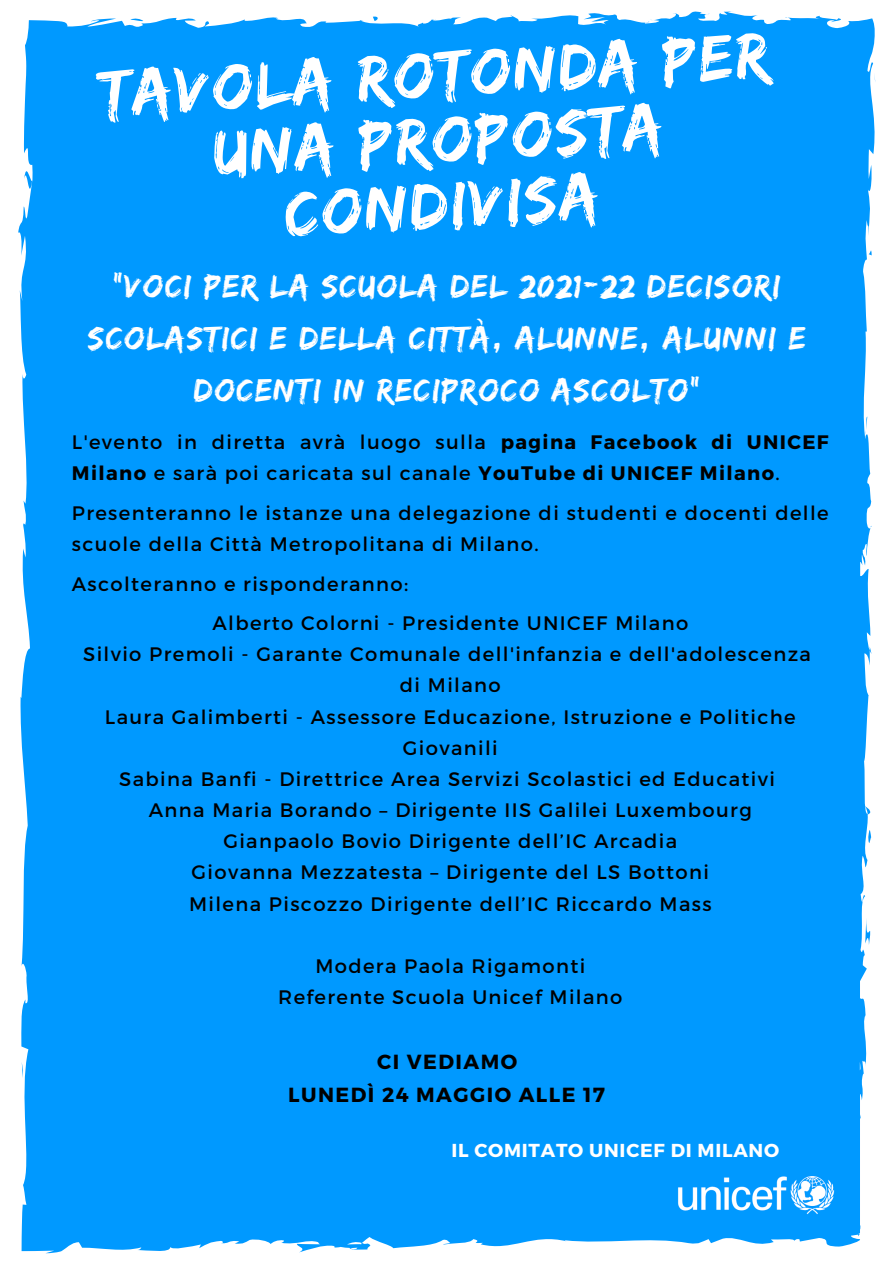
<style>
.page{position:relative;width:893px;height:1263px;background:#fff}
.page>*{position:absolute;margin:0;border:0;box-sizing:border-box;transform-origin:0 0}
.t1{font:67.5px/65.2px "Edo";color:#fff;text-align:center}
.t2{font:33.75px/52.3px "Edo";letter-spacing:.045em;color:#fff;text-align:center}
.t3{font:700 20.4px "Montserrat";letter-spacing:.07em;color:#000}
.t4{font:19.5px/31.2px "Montserrat";letter-spacing:.07em;color:#000}
.t5{font:700 18.75px "Montserrat";letter-spacing:.04em;color:#fff}
.s1{font-weight:700}
</style>
<div class="page">
<div style="left:18px;top:11px;width:858px;height:1242px;background:#09f"></div>
<img style="left:661px;top:1148px;width:185px;height:72px">
<p class="t1" style="left:98px;top:58px;width:672px;rotate:-3deg">TAVOLA ROTONDA PER<br>UNA PROPOSTA<br>CONDIVISA</p>
<p class="t2" style="left:88px;top:259px;width:719px">"VOCI PER LA SCUOLA DEL 2021-22 DECISORI<br>SCOLASTICI E DELLA CITTÀ, ALUNNE, ALUNNI E<br>DOCENTI IN RECIPROCO ASCOLTO"</p>
<p class="t4" style="left:72px;top:426px;width:758px">L'evento in diretta avrà luogo sulla <span class="s1">pagina Facebook di UNICEF<br>Milano</span> e sarà poi caricata sul canale <span class="s1">YouTube di UNICEF Milano</span>.</p>
<p class="t4" style="left:72px;top:496px;width:758px">Presenteranno le istanze una delegazione di studenti e docenti delle scuole della Città Metropolitana di Milano.</p>
<p class="t4" style="left:72px;top:567px;width:338px">Ascolteranno e risponderanno:</p>
<p class="t4" style="left:212px;top:607px;width:477px">Alberto Colorni - Presidente UNICEF Milano</p>
<p class="t4" style="left:83px;top:638px;width:729px;text-align:center">Silvio Premoli - Garante Comunale dell'infanzia e dell'adolescenza di Milano</p>
<p class="t4" style="left:105px;top:700px;width:692px;text-align:center">Laura Galimberti - Assessore Educazione, Istruzione e Politiche<br>Giovanili</p>
<p class="t4" style="left:119px;top:762px;width:657px">Sabina Banfi - Direttrice Area Servizi Scolastici ed Educativi</p>
<p class="t4" style="left:149px;top:794px;width:604px">Anna Maria Borando – Dirigente IIS Galilei Luxembourg</p>
<p class="t4" style="left:223px;top:825px;width:455px">Gianpaolo Bovio Dirigente dell’IC Arcadia</p>
<p class="t4" style="left:192px;top:856px;width:519px">Giovanna Mezzatesta – Dirigente del LS Bottoni</p>
<p class="t4" style="left:189px;top:887px;width:524px">Milena Piscozzo Dirigente dell’IC Riccardo Mass</p>
<p class="t4" style="left:315px;top:949px;width:271px">Modera Paola Rigamonti</p>
<p class="t4" style="left:278px;top:981px;width:346px">Referente Scuola Unicef Milano</p>
<p class="t3" style="left:377px;top:1048px;width:141px">CI VEDIAMO</p>
<p class="t3" style="left:288px;top:1081px;width:318px">LUNEDÌ 24 MAGGIO ALLE 17</p>
<p class="t5" style="left:451px;top:1137px;width:329px">IL COMITATO UNICEF DI MILANO</p>
</div>
